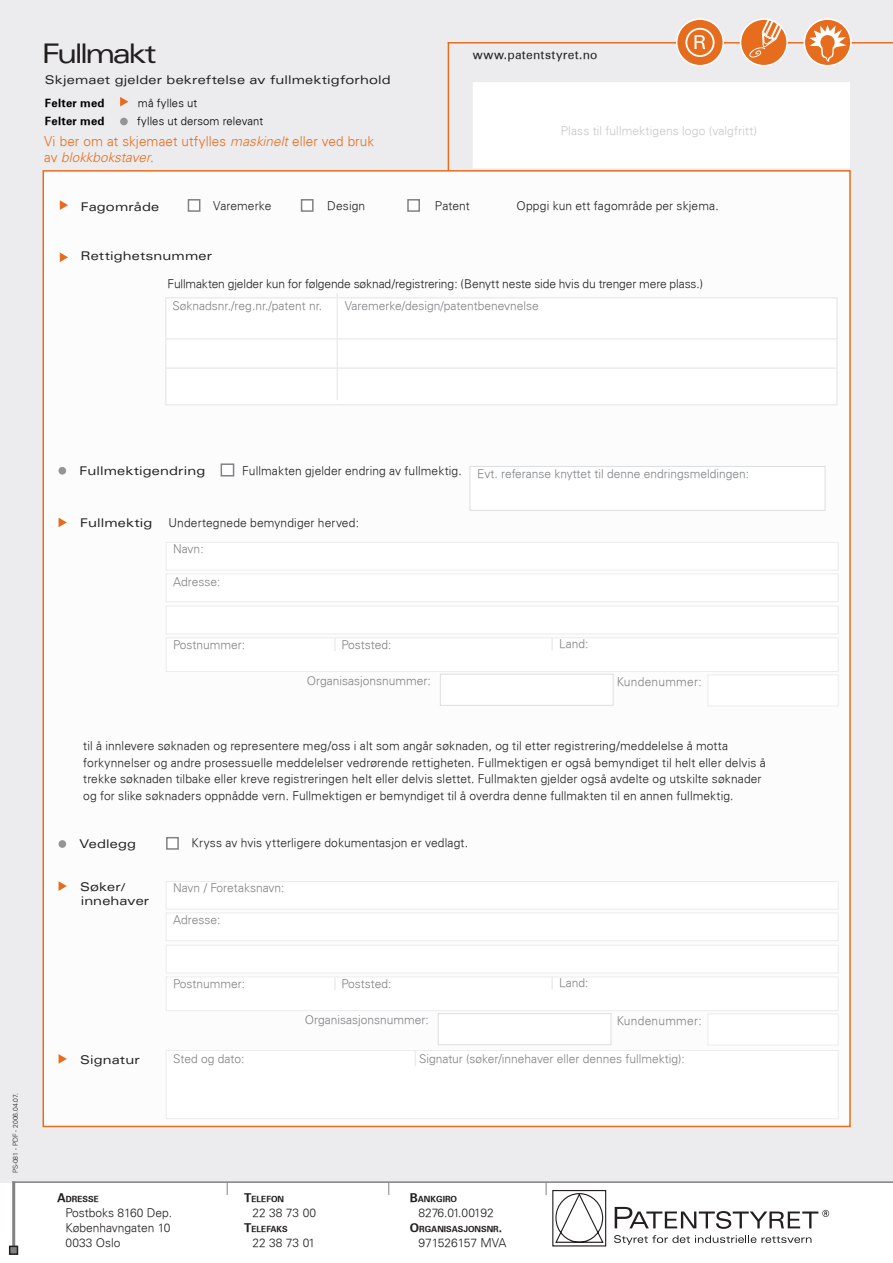
<style>
.page{position:relative;width:893px;height:1263px;background:#fff}
.page>*{position:absolute;margin:0;border:0;box-sizing:border-box;transform-origin:0 0}
.t1{font:expanded 27px "Univers";letter-spacing:-.095em;color:#231f20}
.t2{font:300 13.5px/16.5px "Univers";letter-spacing:.005em;color:#e86d1e}
.t3{font:300 12px/16.5px "Univers";letter-spacing:.005em;color:#231f20}
.t4{font:300 12px "Univers";color:#808285}
.t5{font:expanded 12px/14.4px "Univers";letter-spacing:.015em;color:#231f20}
.t6{font:300 12px "Univers";letter-spacing:.01em;color:#c7c8ca}
.t7{font:300 12px "Univers";letter-spacing:.02em;color:#808285}
.t8{font:12px "Univers";letter-spacing:.025em;color:#231f20}
.t9{font:300 12px "Univers";letter-spacing:-.025em;color:#231f20}
.t10{font:300 11.25px "Univers";letter-spacing:.01em;color:#000}
.t11{font:700 11.25px "Univers";letter-spacing:.025em;color:#000}
.t12{font:700 8.4px "Univers";color:#231f20}
.t13{font:300 6.75px "Univers";color:#1f1e20}
.s1{font-style:italic}
.s2{font-size:10.5px}
.s3{font-size:12px}
</style>
<div class="page">
<div style="left:0;top:0;width:893px;height:1183px;background:#ececee"></div>
<hr style="left:448px;top:42px;width:445px;height:2px;background:#e86d1e">
<hr style="left:448px;top:42px;width:1px;height:135px;background:#e86d1e">
<div style="left:43px;top:171px;width:807px;height:955px;background:#fcfcfc"></div>
<svg style="left:740px;top:19px;width:47px;height:47px"></svg>
<div style="left:740px;top:18px;width:48px;height:48px;border:2px solid #fff;border-radius:50%"></div>
<svg style="left:749px;top:18px;width:33px;height:40px"></svg>
<div style="left:677px;top:19px;width:46px;height:47px;background:#e66c1e;border-radius:50%"></div>
<div style="left:676px;top:18px;width:48px;height:48px;border:2px solid #fff;border-radius:50%"></div>
<div style="left:685px;top:28px;width:30px;height:29px;border:2px solid #fff;border-radius:50%"></div>
<svg style="left:694px;top:35px;width:11px;height:14px"></svg>
<div style="left:803px;top:18px;width:48px;height:48px;border:2px solid #fff;border-radius:50%"></div>
<svg style="left:806px;top:22px;width:44px;height:43px"></svg>
<svg style="left:120px;top:97px;width:8px;height:10px"></svg>
<div style="left:120px;top:118px;width:8px;height:7px;background:#939598;border-radius:50%"></div>
<div style="left:470px;top:466px;width:355px;height:45px;border:1px solid #dddee0"></div>
<div style="left:221px;top:463px;width:13px;height:13px;border:2px solid #808285"></div>
<div style="left:301px;top:199px;width:13px;height:13px;border:2px solid #808285"></div>
<div style="left:407px;top:199px;width:13px;height:13px;border:2px solid #808285"></div>
<div style="left:472px;top:81px;width:379px;height:88px;background:#fff"></div>
<div style="left:471px;top:81px;width:380px;height:89px;border:2px solid #ececee"></div>
<svg style="left:614px;top:1235px;width:197px;height:10px"></svg>
<svg style="left:615px;top:1207px;width:214px;height:22px"></svg>
<hr style="left:12px;top:1181px;width:3px;height:71px;background:#808285">
<hr style="left:12px;top:1181px;width:881px;height:2px;background:#808285">
<svg style="left:546px;top:1183px;width:61px;height:63px"></svg>
<svg style="left:227px;top:1183px;width:1px;height:12px"></svg>
<svg style="left:388px;top:1183px;width:1px;height:12px"></svg>
<div style="left:9px;top:1245px;width:9px;height:10px;border:2px solid #231f20"></div>
<div style="left:165px;top:318px;width:673px;height:87px;border:2px solid #ececee"></div>
<hr style="left:165px;top:367px;width:672px;height:2px;background:#ececee">
<div style="left:166px;top:298px;width:671px;height:41px;background:#fff"></div>
<div style="left:165px;top:297px;width:673px;height:43px;border:2px solid #ececee"></div>
<hr style="left:336px;top:294px;width:2px;height:106px;background:#ececee">
<div style="left:166px;top:912px;width:673px;height:29px;border:1px solid #ececee"></div>
<div style="left:166px;top:881px;width:673px;height:28px;border:1px solid #ececee"></div>
<div style="left:166px;top:976px;width:673px;height:35px;border:1px solid #ececee"></div>
<div style="left:166px;top:945px;width:673px;height:28px;border:1px solid #ececee"></div>
<svg style="left:551px;top:977px;width:2px;height:12px"></svg>
<svg style="left:334px;top:977px;width:2px;height:13px"></svg>
<div style="left:166px;top:1050px;width:673px;height:69px;border:1px solid #ececee"></div>
<svg style="left:415px;top:1050px;width:1px;height:16px"></svg>
<div style="left:166px;top:837px;width:13px;height:13px;border:2px solid #808285"></div>
<div style="left:166px;top:573px;width:673px;height:29px;border:1px solid #ececee"></div>
<div style="left:166px;top:542px;width:673px;height:28px;border:1px solid #ececee"></div>
<div style="left:166px;top:637px;width:673px;height:35px;border:1px solid #ececee"></div>
<svg style="left:551px;top:638px;width:2px;height:12px"></svg>
<svg style="left:334px;top:638px;width:2px;height:13px"></svg>
<div style="left:188px;top:199px;width:12px;height:13px;border:2px solid #808285"></div>
<div style="left:438px;top:1013px;width:173px;height:32px;border:1px solid #dddee0"></div>
<div style="left:440px;top:674px;width:173px;height:32px;border:1px solid #dddee0"></div>
<div style="left:59px;top:467px;width:7px;height:8px;background:#939598;border-radius:50%"></div>
<svg style="left:59px;top:518px;width:8px;height:9px"></svg>
<div style="left:59px;top:840px;width:7px;height:8px;background:#939598;border-radius:50%"></div>
<svg style="left:59px;top:881px;width:8px;height:10px"></svg>
<svg style="left:59px;top:1054px;width:8px;height:10px"></svg>
<svg style="left:60px;top:200px;width:8px;height:10px"></svg>
<svg style="left:60px;top:252px;width:8px;height:10px"></svg>
<h1 class="t1" style="left:42px;top:37px;width:116px">Fullmakt</h1>
<p class="t5" style="left:45px;top:73px;width:347px">Skjemaet gjelder bekreftelse av fullmektigforhold</p>
<p class="t11" style="left:45px;top:96px;width:61px">Felter med</p>
<p class="t10" style="left:138px;top:96px;width:61px">må fylles ut</p>
<p class="t11" style="left:45px;top:115px;width:61px">Felter med</p>
<p class="t10" style="left:137px;top:115px;width:128px">fylles ut dersom relevant</p>
<p class="t2" style="left:44px;top:133px;width:332px">Vi ber om at skjemaet utfylles <span class="s1">maskinelt</span> eller ved bruk av <span class="s1">blokkbokstaver</span>.</p>
<p class="t8" style="left:473px;top:48px;width:126px">www.patentstyret.no</p>
<p class="t6" style="left:561px;top:124px;width:198px">Plass til fullmektigens logo (valgfritt)</p>
<p class="t3" style="left:213px;top:197px;width:60px">Varemerke</p>
<p class="t3" style="left:327px;top:197px;width:39px">Design</p>
<p class="t3" style="left:435px;top:197px;width:36px">Patent</p>
<p class="t3" style="left:516px;top:197px;width:204px">Oppgi kun ett fagområde per skjema.</p>
<p class="t5" style="left:81px;top:199px;width:80px">Fagområde</p>
<p class="t5" style="left:81px;top:248px;width:133px">Rettighetsnummer</p>
<p class="t3" style="left:168px;top:275px;width:537px">Fullmakten gjelder kun for følgende søknad/registrering: (Benytt neste side hvis du trenger mere plass.)</p>
<p class="t4" style="left:173px;top:299px;width:151px">Søknadsnr./reg.nr./patent nr.</p>
<p class="t4" style="left:345px;top:299px;width:196px">Varemerke/design/patentbenevnelse</p>
<p class="t13" style="left:11px;top:1173px;width:81px;rotate:-90deg">PS-081 - PDF - 2006.04.07.</p>
<p class="t5" style="left:79px;top:463px;width:127px">Fullmektigendring</p>
<p class="t3" style="left:242px;top:462px;width:221px">Fullmakten gjelder endring av fullmektig.</p>
<p class="t5" style="left:80px;top:516px;width:74px">Fullmektig</p>
<p class="t3" style="left:168px;top:515px;width:192px">Undertegnede bemyndiger herved:</p>
<p class="t4" style="left:173px;top:542px;width:32px">Navn:</p>
<p class="t4" style="left:173px;top:575px;width:49px">Adresse:</p>
<p class="t4" style="left:477px;top:467px;width:274px">Evt. referanse knyttet til denne endringsmeldingen:</p>
<p class="t4" style="left:173px;top:637px;width:74px">Postnummer:</p>
<p class="t4" style="left:341px;top:637px;width:52px">Poststed:</p>
<p class="t4" style="left:559px;top:636px;width:31px">Land:</p>
<p class="t4" style="left:307px;top:674px;width:126px">Organisasjonsnummer:</p>
<p class="t7" style="left:617px;top:674px;width:86px">Kundenummer:</p>
<p class="t3" style="left:83px;top:738px;width:684px">til å innlevere søknaden og representere meg/oss i alt som angår søknaden, og til etter registrering/meddelelse å motta forkynnelser og andre prosessuelle meddelelser vedrørende rettigheten. Fullmektigen er også bemyndiget til helt eller delvis å trekke søknaden tilbake eller kreve registreringen helt eller delvis slettet. Fullmakten gjelder også avdelte og utskilte søknader og for slike søknaders oppnådde vern. Fullmektigen er bemyndiget til å overdra denne fullmakten til en annen fullmektig.</p>
<p class="t5" style="left:79px;top:836px;width:58px">Vedlegg</p>
<p class="t5" style="left:80px;top:879px;width:71px">Søker<span class="s2">/ </span>innehaver</p>
<p class="t5" style="left:80px;top:1052px;width:61px">Signatur</p>
<p class="t3" style="left:192px;top:834px;width:278px">Kryss av hvis ytterligere dokumentasjon er vedlagt.</p>
<p class="t4" style="left:173px;top:881px;width:113px">Navn / Foretaksnavn:</p>
<p class="t4" style="left:173px;top:913px;width:49px">Adresse:</p>
<p class="t4" style="left:173px;top:976px;width:74px">Postnummer:</p>
<p class="t4" style="left:341px;top:976px;width:52px">Poststed:</p>
<p class="t4" style="left:559px;top:976px;width:31px">Land:</p>
<p class="t4" style="left:305px;top:1013px;width:126px">Organisasjonsnummer:</p>
<p class="t7" style="left:617px;top:1013px;width:86px">Kundenummer:</p>
<p class="t4" style="left:173px;top:1052px;width:73px">Sted og dato:</p>
<p class="t4" style="left:419px;top:1052px;width:267px">Signatur (søker/innehaver eller dennes fullmektig):</p>
<p class="t12" style="left:57px;top:1194px;width:43px"><span class="s3">A</span>DRESSE</p>
<p class="t3" style="left:65px;top:1205px;width:108px;line-height:15px">Postboks 8160 Dep.<br>Københavngaten 10<br>0033 Oslo</p>
<p class="t12" style="left:244px;top:1194px;width:42px"><span class="s3">T</span>ELEFON</p>
<p class="t3" style="left:253px;top:1205px;width:65px">22 38 73 00</p>
<p class="t12" style="left:244px;top:1224px;width:45px"><span class="s3">T</span>ELEFAKS</p>
<p class="t3" style="left:253px;top:1235px;width:64px">22 38 73 01</p>
<p class="t12" style="left:410px;top:1194px;width:49px"><span class="s3">B</span>ANKGIRO</p>
<p class="t9" style="left:418px;top:1206px;width:77px">8276.01.00192</p>
<p class="t12" style="left:410px;top:1224px;width:94px"><span class="s3">O</span>RGANISASJONSNR<span class="s3">.</span></p>
<p class="t3" style="left:418px;top:1235px;width:90px">971526157 MVA</p>
</div>
